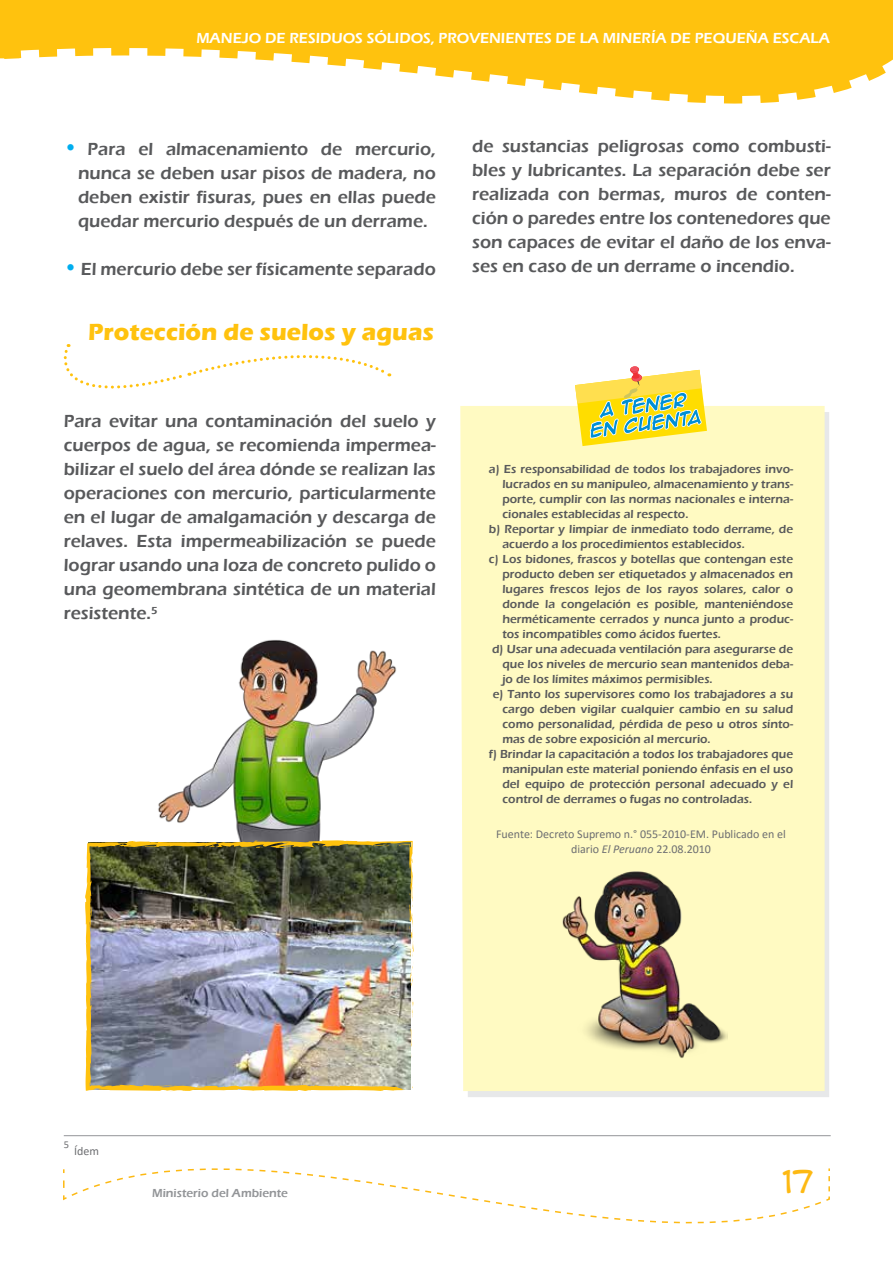
<style>
.page{position:relative;width:893px;height:1263px;background:#fff}
.page>*{position:absolute;margin:0;border:0;box-sizing:border-box;transform-origin:0 0}
.t1{font:30px "Anime Ace 2.0 BB";color:#fdb913}
.t2{font:700 24px "Eras ITC";color:#ffc20e}
.t3{font:600 18px/24px "Eras ITC";color:#58595b;text-align:justify}
.t4{font:600 15px "Eras ITC";color:#fff}
.t5{font:600 12px "Eras ITC";color:#58595b}
.t6{font:12px/15px "Calibri";color:#6d6e71;text-align:center}
.t7{font:600 12px "Eras ITC";color:#939598}
.t8{font:10.5px "Calibri";color:#6d6e71}
.s1{font-size:22.5px;color:#00aeef}
.s2{font-style:italic}
</style>
<div class="page">
<svg style="left:449px;top:77px;width:429px;height:27px"></svg>
<svg style="left:27px;top:0;width:866px;height:77px;background:#ffc92c"></svg>
<svg style="left:70px;top:1136px;width:756px;height:88px"></svg>
<svg style="left:63px;top:1167px;width:767px;height:35px"></svg>
<div style="left:0;top:0;width:27px;height:59px;background:#ffc20e"></div>
<svg style="left:63px;top:344px;width:327px;height:45px"></svg>
<hr style="left:64px;top:1135px;width:767px;height:1px;background:#939598">
<img style="left:158px;top:639px;width:239px;height:201px">
<div style="left:460px;top:406px;width:365px;height:685px;background:#fffac2"></div>
<svg style="left:575px;top:367px;width:132px;height:79px;background:#e1dd79"></svg>
<img style="left:554px;top:872px;width:174px;height:191px">
<img style="left:85px;top:840px;width:328px;height:251px">
<svg style="left:116px;top:844px;width:8px;height:3px"></svg>
<svg style="left:409px;top:853px;width:5px;height:134px"></svg>
<svg style="left:366px;top:841px;width:26px;height:6px"></svg>
<svg style="left:318px;top:843px;width:7px;height:4px"></svg>
<svg style="left:255px;top:840px;width:9px;height:8px"></svg>
<svg style="left:86px;top:942px;width:6px;height:13px"></svg>
<p class="t4" style="left:196px;top:30px;width:635px">MANEJO DE RESIDUOS SÓLIDOS, PROVENIENTES DE LA MINERÍA DE PEQUEÑA ESCALA</p>
<h3 class="t3" style="left:78px;top:137px;width:359px;text-indent:-15px"><span class="s1">•</span> Para el almacenamiento de mercurio, nunca se deben usar pisos de madera, no deben existir fisuras, pues en ellas puede quedar mercurio después de un derrame.</h3>
<h3 class="t3" style="left:63px;top:257px;width:374px"><span class="s1">•</span> El mercurio debe ser físicamente separado</h3>
<h2 class="t2" style="left:88px;top:318px;width:347px">Protección de suelos y aguas</h2>
<p class="t3" style="left:64px;top:410px;width:374px">Para evitar una contaminación del suelo y cuerpos de agua, se recomienda impermea&shy;bilizar el suelo del área dónde se realizan las operaciones con mercurio, particularmente en el lugar de amalgamación y descarga de relaves. Esta impermeabilización se puede lograr usando una loza de concreto pulido o una geomembrana sintética de un material resistente.<sup>5</sup></p>
<p class="t3" style="left:472px;top:134px;width:360px">de sustancias peligrosas como combusti&shy;bles y lubricantes. La separación debe ser realizada con bermas, muros de conten&shy;ción o paredes entre los contenedores que son capaces de evitar el daño de los enva&shy;ses en caso de un derrame o incendio.</p>
<p class="t5" style="left:489px;top:462px;width:306px">a) Es responsabilidad de todos los trabajadores invo-</p>
<p class="t5" style="left:502px;top:477px;width:292px">lucrados en su manipuleo, almacenamiento y trans-</p>
<p class="t5" style="left:502px;top:492px;width:292px">porte, cumplir con las normas nacionales e interna-</p>
<p class="t5" style="left:502px;top:507px;width:188px">cionales establecidas al respecto.</p>
<p class="t5" style="left:489px;top:522px;width:306px">b) Reportar y limpiar de inmediato todo derrame, de</p>
<p class="t5" style="left:502px;top:537px;width:244px">acuerdo a los procedimientos establecidos.</p>
<p class="t5" style="left:489px;top:552px;width:306px">c) Los bidones, frascos y botellas que contengan este</p>
<p class="t5" style="left:502px;top:567px;width:292px">producto deben ser etiquetados y almacenados en</p>
<p class="t5" style="left:502px;top:582px;width:292px">lugares frescos lejos de los rayos solares, calor o</p>
<p class="t5" style="left:502px;top:597px;width:292px">donde la congelación es posible, manteniéndose</p>
<p class="t5" style="left:502px;top:612px;width:292px">herméticamente cerrados y nunca junto a produc-</p>
<p class="t5" style="left:502px;top:627px;width:220px">tos incompatibles como ácidos fuertes.</p>
<p class="t5" style="left:492px;top:642px;width:303px">d) Usar una adecuada ventilación para asegurarse de</p>
<p class="t5" style="left:502px;top:657px;width:292px">que los niveles de mercurio sean mantenidos deba-</p>
<p class="t5" style="left:502px;top:672px;width:212px">jo de los límites máximos permisibles.</p>
<p class="t5" style="left:493px;top:687px;width:302px">e) Tanto los supervisores como los trabajadores a su</p>
<p class="t5" style="left:502px;top:702px;width:292px">cargo deben vigilar cualquier cambio en su salud</p>
<p class="t5" style="left:502px;top:717px;width:292px">como personalidad, pérdida de peso u otros sínto-</p>
<p class="t5" style="left:502px;top:732px;width:210px">mas de sobre exposición al mercurio.</p>
<p class="t5" style="left:489px;top:747px;width:306px">f) Brindar la capacitación a todos los trabajadores que</p>
<p class="t5" style="left:502px;top:762px;width:292px">manipulan este material poniendo énfasis en el uso</p>
<p class="t5" style="left:502px;top:777px;width:292px">del equipo de protección personal adecuado y el</p>
<p class="t5" style="left:502px;top:792px;width:251px">control de derrames o fugas no controladas.</p>
<p class="t6" style="left:496px;top:826px;width:291px">Fuente: Decreto Supremo n.° 055-2010-EM. Publicado en el diario <span class="s2">El Peruano</span> 22.08.2010</p>
<p class="t8" style="left:64px;top:1137px;width:7px">5</p>
<p class="t6" style="left:74px;top:1143px;width:26px">Ídem</p>
<p class="t7" style="left:152px;top:1186px;width:137px">Ministerio del Ambiente</p>
<h1 class="t1" style="left:782px;top:1162px;width:33px">17</h1>
</div>
